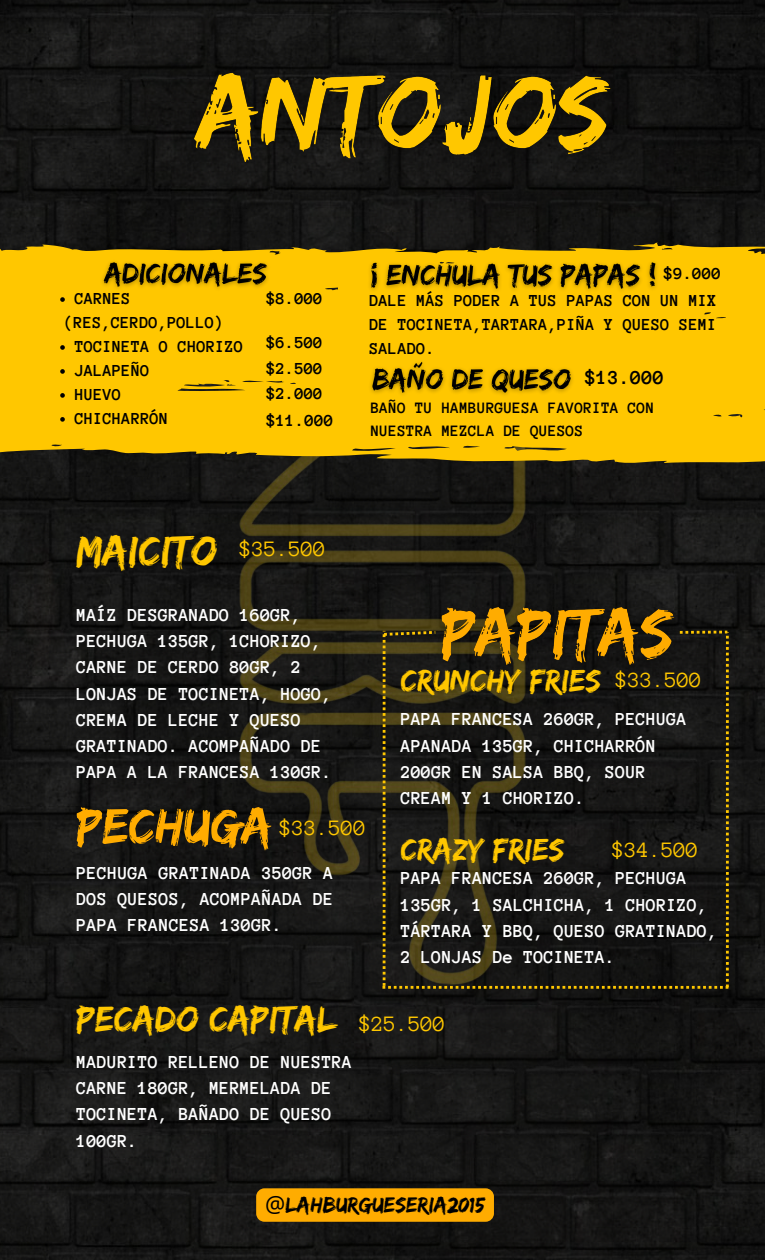
<style>
.page{position:relative;width:765px;height:1260px;background:#fff}
.page>*{position:absolute;margin:0;border:0;box-sizing:border-box;transform-origin:0 0}
.t1{font:52.12px "Edo";letter-spacing:.005em;color:#ffac00}
.t2{font:43.75px "Edo";letter-spacing:.005em;color:#ffc700}
.t3{font:37.5px "Edo";letter-spacing:.005em;color:#ffc700}
.t4{font:32.5px "Edo";letter-spacing:.005em;color:#ffc700}
.t5{font:22.5px "Anonymous Pro";letter-spacing:.005em;color:#ffc700}
.t6{font:22.5px "Edo";letter-spacing:.005em;color:#000}
.t7{font:700 20.62px "Anonymous Pro";color:#000}
.t8{font:700 18.75px/26.2px "Anonymous Pro";color:#fff}
.t9{font:700 17.5px "Anonymous Pro";letter-spacing:.005em;color:#000}
.t10{font:700 17.25px/24px "Anonymous Pro";color:#000}
.t11{font:700 16.25px/22.5px "Anonymous Pro";color:#000}
.s1{font-family:"Noto Sans"}
</style>
<div class="page">
<img style="left:0;top:0;width:765px;height:1260px">
<img style="left:225px;top:465px;width:321px;height:522px">
<img style="left:167px;top:50px;width:472px;height:144px">
<svg style="left:256px;top:1188px;width:238px;height:34px;background:#f9a800"></svg>
<svg style="left:0;top:243px;width:765px;height:222px;background:#ebb801"></svg>
<img style="left:96px;top:255px;width:179px;height:42px">
<svg style="left:60px;top:297px;width:5px;height:5px"></svg>
<svg style="left:60px;top:345px;width:5px;height:5px"></svg>
<svg style="left:60px;top:369px;width:5px;height:5px"></svg>
<svg style="left:60px;top:393px;width:5px;height:5px"></svg>
<svg style="left:60px;top:417px;width:5px;height:5px"></svg>
<img style="left:363px;top:255px;width:301px;height:43px">
<img style="left:365px;top:355px;width:215px;height:48px">
<img style="left:424px;top:592px;width:269px;height:39px">
<svg style="left:382px;top:631px;width:347px;height:358px;background:#221e13"></svg>
<p class="t10" style="left:75px;top:286px;width:58px">CARNES</p>
<p class="t10" style="left:64px;top:310px;width:161px">(RES,CERDO,POLLO)</p>
<p class="t10" style="left:75px;top:334px;width:170px">TOCINETA O CHORIZO</p>
<p class="t10" style="left:75px;top:358px;width:77px">JALAPEÑO</p>
<p class="t10" style="left:75px;top:382px;width:48px">HUEVO</p>
<p class="t10" style="left:75px;top:406px;width:95px">CHICHARRÓN</p>
<h6 class="t10" style="left:266px;top:286px;width:58px">$8.000</h6>
<p class="t10" style="left:266px;top:331px;width:58px">$6.500</p>
<p class="t10" style="left:266px;top:357px;width:58px">$2.500</p>
<h3 class="t10" style="left:266px;top:381px;width:58px">$2.000</h3>
<h6 class="t9" style="left:266px;top:411px;width:69px">$11.000</h6>
<p class="t9" style="left:664px;top:264px;width:59px">$9.000</p>
<p class="t10" style="left:370px;top:288px;width:349px">DALE MÁS PODER A TUS PAPAS CON UN MIX</p>
<h4 class="t10" style="left:370px;top:312px;width:349px">DE TOCINETA,TARTARA,PIÑA Y QUESO SEMI<br>SALADO.</h4>
<p class="t7" style="left:585px;top:367px;width:80px">$13.000</p>
<p class="t11" style="left:371px;top:397px;width:285px">BAÑO TU HAMBURGUESA FAVORITA CON<br>NUESTRA MEZCLA DE QUESOS</p>
<p class="t2" style="left:76px;top:525px;width:143px">MAICITO</p>
<p class="t8" style="left:76px;top:602px;width:257px">MAÍZ DESGRANADO 160GR,<br>PECHUGA 135GR, 1CHORIZO,<br>CARNE DE CERDO 80GR, 2<br>LONJAS DE TOCINETA, HOGO,<br>CREMA DE LECHE Y QUESO<br>GRATINADO. ACOMPAÑADO DE<br>PAPA A LA FRANCESA 130GR.</p>
<p class="t5" style="left:239px;top:538px;width:88px">$35.500</p>
<p class="t1" style="left:76px;top:796px;width:197px">PECHUGA</p>
<p class="t8" style="left:76px;top:859px;width:259px;text-align:justify">PECHUGA GRATINADA 350GR A DOS QUESOS, ACOMPAÑADA DE PAPA FRANCESA 130GR.</p>
<p class="t5" style="left:280px;top:817px;width:88px">$33.500</p>
<p class="t4" style="left:401px;top:662px;width:202px">CRUNCHY FRIES</p>
<p class="t5" style="left:615px;top:669px;width:88px">$33.500</p>
<p class="t8" style="left:401px;top:706px;width:288px">PAPA FRANCESA 260GR, PECHUGA<br>APANADA 135GR, CHICHARRÓN<br>200GR EN SALSA BBQ, SOUR<br>CREAM Y 1 CHORIZO.</p>
<p class="t4" style="left:401px;top:831px;width:165px">CRAZY FRIES</p>
<p class="t8" style="left:401px;top:865px;width:318px">PAPA FRANCESA 260GR, PECHUGA<br>135GR, 1 SALCHICHA, 1 CHORIZO,<br>TÁRTARA Y BBQ, QUESO GRATINADO,<br>2 LONJAS De TOCINETA.</p>
<p class="t5" style="left:612px;top:838px;width:88px">$34.500</p>
<p class="t3" style="left:76px;top:997px;width:262px">PECADO CAPITAL</p>
<h5 class="t8" style="left:76px;top:1049px;width:277px">MADURITO RELLENO DE NUESTRA<br>CARNE 180GR, MERMELADA DE<br>TOCINETA, BAÑADO DE QUESO<br>100GR.</h5>
<p class="t5" style="left:359px;top:1013px;width:88px">$25.500</p>
<p class="t6" style="left:265px;top:1192px;width:221px"><span class="s1">@</span>LAHBURGUESERIA2015</p>
</div>
